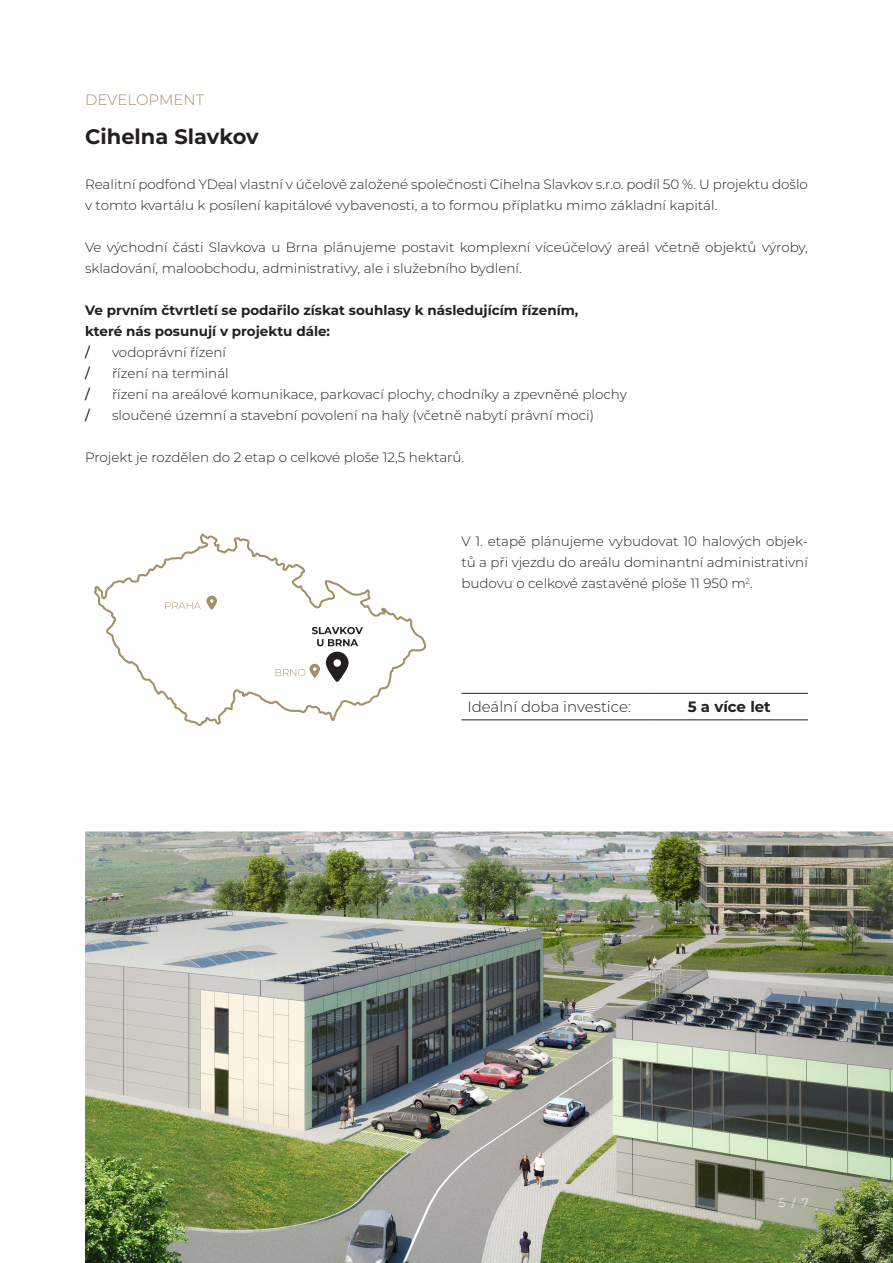
<style>
.page{position:relative;width:893px;height:1263px;background:#fff}
.page>*{position:absolute;margin:0;border:0;box-sizing:border-box;transform-origin:0 0}
.t1{font:700 21px "Montserrat";color:#231f20}
.t2{font:300 15px "Montserrat";color:#231f20}
.t3{font:300 15px "Montserrat";color:#a49165}
.t4{font:700 15px "Montserrat";color:#231f20}
.t5{font:300 13.5px/21px "Montserrat";color:#231f20}
.t6{font:700 13.5px/21px "Montserrat";color:#231f20}
.t7{font:500 13.5px "Montserrat";color:#231f20}
.t8{font:300 12px "Montserrat";color:#fff}
</style>
<div class="page">
<img style="left:85px;top:831px;width:808px;height:432px">
<hr style="left:461px;top:693px;width:190px;height:1px;background:#231f20">
<hr style="left:651px;top:693px;width:157px;height:1px;background:#231f20">
<hr style="left:461px;top:720px;width:190px;height:1px;background:#231f20">
<hr style="left:651px;top:720px;width:157px;height:1px;background:#231f20">
<svg style="left:94px;top:533px;width:333px;height:193px"></svg>
<svg style="left:312px;top:627px;width:51px;height:19px"></svg>
<svg style="left:326px;top:652px;width:23px;height:30px"></svg>
<svg style="left:276px;top:664px;width:44px;height:14px"></svg>
<svg style="left:165px;top:596px;width:52px;height:14px"></svg>
<p class="t3" style="left:85px;top:89px;width:121px">DEVELOPMENT</p>
<p class="t1" style="left:85px;top:121px;width:175px">Cihelna Slavkov</p>
<p class="t5" style="left:85px;top:174px;width:724px">Realitní podfond YDeal vlastní v účelově založené společnosti Cihelna Slavkov s.r.o. podíl 50 %. U projektu došlo v tomto kvartálu k posílení kapitálové vybavenosti, a to formou příplatku mimo základní kapitál.</p>
<p class="t5" style="left:85px;top:237px;width:724px">Ve východní části Slavkova u Brna plánujeme postavit komplexní víceúčelový areál včetně objektů výroby, skladování, maloobchodu, administrativy, ale i služebního bydlení.</p>
<p class="t6" style="left:85px;top:299px;width:495px">Ve prvním čtvrtletí se podařilo získat souhlasy k následujícím řízením, které nás posunují v projektu dále:</p>
<p class="t7" style="left:85px;top:343px;width:6px">/</p>
<p class="t5" style="left:112px;top:342px;width:116px">vodoprávní řízení</p>
<p class="t7" style="left:85px;top:364px;width:6px">/</p>
<p class="t5" style="left:112px;top:363px;width:118px">řízení na terminál</p>
<p class="t7" style="left:85px;top:385px;width:6px">/</p>
<p class="t5" style="left:112px;top:384px;width:516px">řízení na areálové komunikace, parkovací plochy, chodníky a zpevněné plochy</p>
<p class="t7" style="left:85px;top:406px;width:6px">/</p>
<p class="t5" style="left:112px;top:405px;width:484px">sloučené územní a stavební povolení na haly (včetně nabytí právní moci)</p>
<p class="t5" style="left:85px;top:447px;width:381px">Projekt je rozdělen do 2 etap o celkové ploše 12,5 hektarů.</p>
<p class="t5" style="left:461px;top:530px;width:348px;text-align:justify">V 1. etapě plánujeme vybudovat 10 halových objek&shy;tů a při vjezdu do areálu dominantní administrativní budovu o celkové zastavěné ploše 11 950 m<sup>2</sup>.</p>
<p class="t2" style="left:467px;top:697px;width:165px">Ideální doba investice:</p>
<p class="t4" style="left:688px;top:696px;width:85px">5 a více let</p>
<p class="t8" style="left:779px;top:1195px;width:31px">5 / 7</p>
</div>
